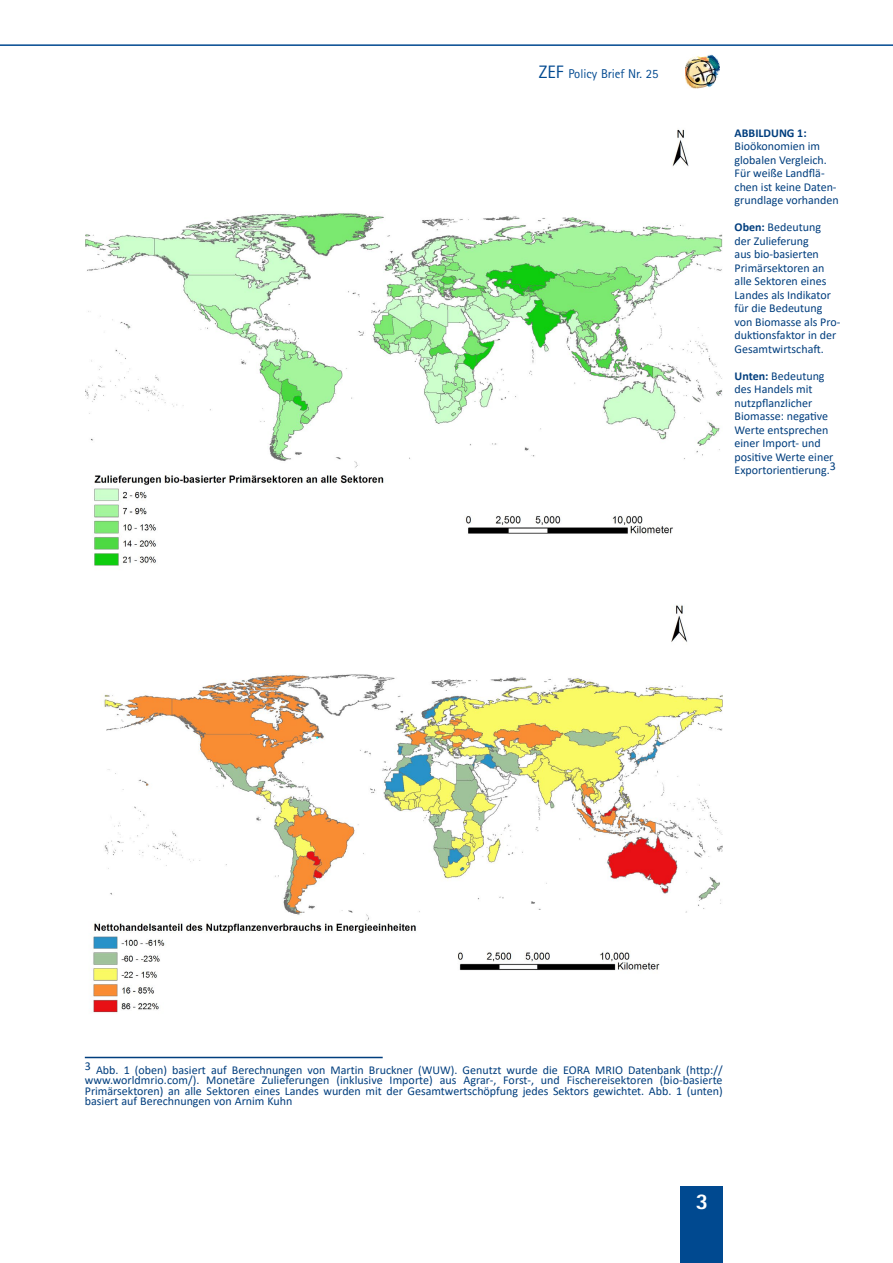
<style>
.page{position:relative;width:893px;height:1263px;background:#fff}
.page>*{position:absolute;margin:0;border:0;box-sizing:border-box;transform-origin:0 0}
.t1{font:800 22.5px "Rotis Sans Serif Std";color:#fff}
.t2{font:12.75px "Rotis Sans Serif Std";color:#004990}
.t3{font:12px/13.5px "Calibri";color:#003e7e}
.t4{font:700 12px "Calibri";color:#003e7e}
.s1{font-size:18px}
.s2{font-weight:700}
</style>
<div class="page">
<div style="left:680px;top:1186px;width:43px;height:77px;background:#004990"></div>
<hr style="left:0;top:44px;width:893px;height:2px;background:#004990">
<img style="left:685px;top:55px;width:34px;height:34px">
<img style="left:85px;top:129px;width:638px;height:437px">
<img style="left:93px;top:605px;width:630px;height:408px">
<hr style="left:85px;top:1057px;width:298px;height:1px;background:#003e7e">
<p class="t2" style="left:539px;top:66px;width:121px"><span class="s1">ZEF</span> Policy Brief Nr. 25</p>
<p class="t4" style="left:735px;top:124px;width:74px">ABBILDUNG 1:</p>
<p class="t3" style="left:735px;top:139px;width:106px">Bioökonomien im globalen Vergleich.<br>Für weiße Landflä&shy;chen ist keine Daten&shy;grundlage vorhanden</p>
<p class="t3" style="left:735px;top:220px;width:107px"><span class="s2">Oben:</span> Bedeutung der Zulieferung<br>aus bio-basierten<br>Primärsektoren an alle Sektoren eines<br>Landes als Indikator für die Bedeutung von Biomasse als Pro&shy;duktionsfaktor in der<br>Gesamtwirtschaft.</p>
<p class="t3" style="left:735px;top:369px;width:103px"><span class="s2">Unten:</span> Bedeutung des Handels mit nutzpflanzlicher<br>Biomasse: negative<br>Werte entsprechen einer Import- und positive Werte einer<br>Exportorientierung.3</p>
<p class="t3" style="left:85px;top:1064px;width:639px;line-height:10.5px;text-align:justify">3 Abb. 1 (oben) basiert auf Berechnungen von Martin Bruckner (WUW). Genutzt wurde die EORA MRIO Datenbank (http:// www.worldmrio.com/). Monetäre Zulieferungen (inklusive Importe) aus Agrar-, Forst-, und Fischereisektoren (bio-basierte Primärsektoren) an alle Sektoren eines Landes wurden mit der Gesamtwertschöpfung jedes Sektors gewichtet. Abb. 1 (unten) basiert auf Berechnungen von Arnim Kuhn</p>
<h1 class="t1" style="left:696px;top:1186px;width:14px">3</h1>
</div>
